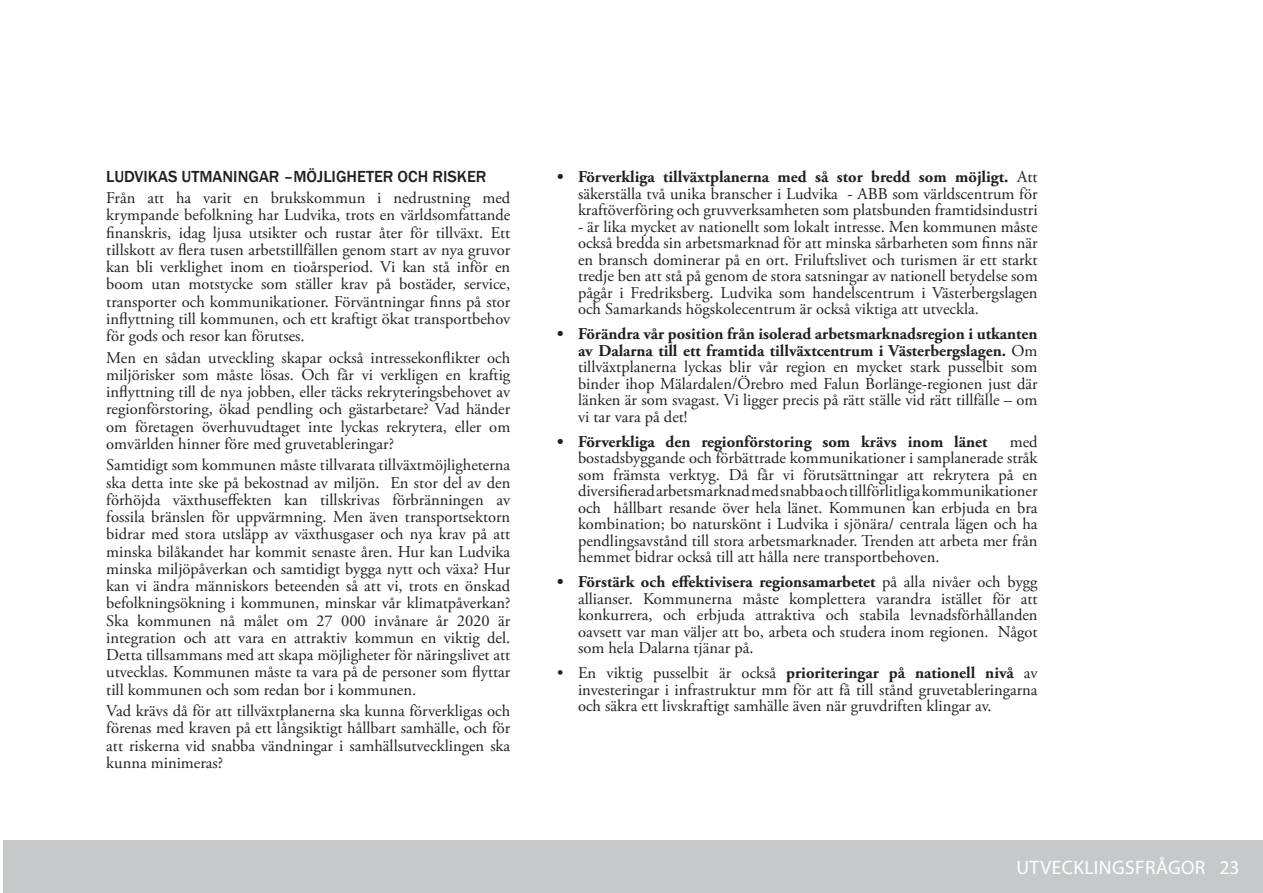
<style>
.page{position:relative;width:1263px;height:893px;background:#fff}
.page>*{position:absolute;margin:0;border:0;box-sizing:border-box;transform-origin:0 0}
.t1{font:19.5px "Myriad Pro";letter-spacing:.02em;color:#fff}
.Huvudtext{font:16.5px/17.2px "Adobe Garamond Pro";color:#231f20;text-align:justify}
.t2{font:700 16.5px "Adobe Garamond Pro";color:#231f20}
.Huvudtext-2{font:500 16.5px "Franklin Gothic";color:#231f20}
.s1{font-weight:700}
</style>
<div class="page">
<div style="left:3px;top:840px;width:1260px;height:53px;background:#c7c8ca"></div>
<p class="Huvudtext-2" style="left:106px;top:166px;width:382px">LUDVIKAS UTMANINGAR –MÖJLIGHETER OCH RISKER</p>
<p class="Huvudtext" style="left:106px;top:190px;width:405px">Från att ha varit en brukskommun i nedrustning med krympande befolkning har Ludvika, trots en världsomfattande finanskris, idag ljusa utsikter och rustar åter för tillväxt. Ett tillskott av flera tusen arbetstillfällen genom start av nya gruvor kan bli verklighet inom en tioårsperiod. Vi kan stå inför en boom utan motstycke som ställer krav på bostäder, service, transporter och kommunikationer. Förväntningar finns på stor inflyttning till kommunen, och ett kraftigt ökat transportbehov för gods och resor kan förutses.</p>
<p class="Huvudtext" style="left:106px;top:349px;width:405px">Men en sådan utveckling skapar också intressekonflikter och miljörisker som måste lösas. Och får vi verkligen en kraftig inflyttning till de nya jobben, eller täcks rekryteringsbehovet av regionförstoring, ökad pendling och gästarbetare? Vad händer om företagen överhuvudtaget inte lyckas rekrytera, eller om omvärlden hinner före med gruvetableringar?</p>
<p class="Huvudtext" style="left:106px;top:457px;width:405px">Samtidigt som kommunen måste tillvarata tillväxtmöjligheterna ska detta inte ske på bekostnad av miljön. En stor del av den förhöjda växthuseffekten kan tillskrivas förbränningen av fossila bränslen för uppvärmning. Men även transportsektorn bidrar med stora utsläpp av växthusgaser och nya krav på att minska bilåkandet har kommit senaste åren. Hur kan Ludvika minska miljöpåverkan och samtidigt bygga nytt och växa? Hur kan vi ändra människors beteenden så att vi, trots en önskad befolkningsökning i kommunen, minskar vår klimatpåverkan?<br>Ska kommunen nå målet om 27 000 invånare år 2020 är integration och att vara en attraktiv kommun en viktig del.<br>Detta tillsammans med att skapa möjligheter för näringslivet att utvecklas. Kommunen måste ta vara på de personer som flyttar till kommunen och som redan bor i kommunen.</p>
<p class="Huvudtext" style="left:106px;top:703px;width:405px">Vad krävs då för att tillväxtplanerna ska kunna förverkligas och förenas med kraven på ett långsiktigt hållbart samhälle, och för att riskerna vid snabba vändningar i samhällsutvecklingen ska kunna minimeras?</p>
<p class="Huvudtext" style="left:578px;top:169px;width:461px;line-height:16.5px;text-indent:-21px"><span class="s1">• Förverkliga tillväxtplanerna med så stor bredd som möjligt.</span> Att säkerställa två unika branscher i Ludvika - ABB som världscentrum för kraftöverföring och gruvverksamheten som platsbunden framtidsindustri</p>
<p class="Huvudtext" style="left:578px;top:219px;width:461px;line-height:16.5px">- är lika mycket av nationellt som lokalt intresse. Men kommunen måste också bredda sin arbetsmarknad för att minska sårbarheten som finns när en bransch dominerar på en ort. Friluftslivet och turismen är ett starkt tredje ben att stå på genom de stora satsningar av nationell betydelse som pågår i Fredriksberg. Ludvika som handelscentrum i Västerbergslagen och Samarkands högskolecentrum är också viktiga att utveckla.</p>
<p class="Huvudtext" style="left:578px;top:326px;width:461px;line-height:16.5px;text-indent:-21px"><span class="s1">• Förändra vår position från isolerad arbetsmarknadsregion i utkanten av Dalarna till ett framtida tillväxtcentrum i Västerbergslagen.</span> Om tillväxtplanerna lyckas blir vår region en mycket stark pusselbit som binder ihop Mälardalen/Örebro med Falun Borlänge-regionen just där länken är som svagast. Vi ligger precis på rätt ställe vid rätt tillfälle – om vi tar vara på det!</p>
<p class="t2" style="left:557px;top:432px;width:432px">• Förverkliga den regionförstoring som krävs inom länet</p>
<p class="Huvudtext" style="left:578px;top:434px;width:461px;line-height:16.5px;text-indent:432px">med bostadsbyggande och förbättrade kommunikationer i samplanerade stråk som främsta verktyg. Då får vi förutsättningar att rekrytera på en diversifierad arbetsmarknad med snabba och tillförlitliga kommunikationer och hållbart resande över hela länet. Kommunen kan erbjuda en bra kombination; bo naturskönt i Ludvika i sjönära/ centrala lägen och ha pendlingsavstånd till stora arbetsmarknader. Trenden att arbeta mer från hemmet bidrar också till att hålla nere transportbehoven.</p>
<p class="Huvudtext" style="left:578px;top:574px;width:461px;line-height:16.5px;text-indent:-21px"><span class="s1">• Förstärk och effektivisera regionsamarbetet</span> på alla nivåer och bygg allianser. Kommunerna måste komplettera varandra istället för att konkurrera, och erbjuda attraktiva och stabila levnadsförhållanden oavsett var man väljer att bo, arbeta och studera inom regionen. Något som hela Dalarna tjänar på.</p>
<p class="Huvudtext" style="left:578px;top:665px;width:461px;line-height:16.5px;text-indent:-21px">• En viktig pusselbit är också <span class="s1">prioriteringar på nationell nivå</span> av investeringar i infrastruktur mm för att få till stånd gruvetableringarna och säkra ett livskraftigt samhälle även när gruvdriften klingar av.</p>
<p class="t1" style="left:1016px;top:855px;width:224px">UTVECKLINGSFRÅGOR 23</p>
</div>
